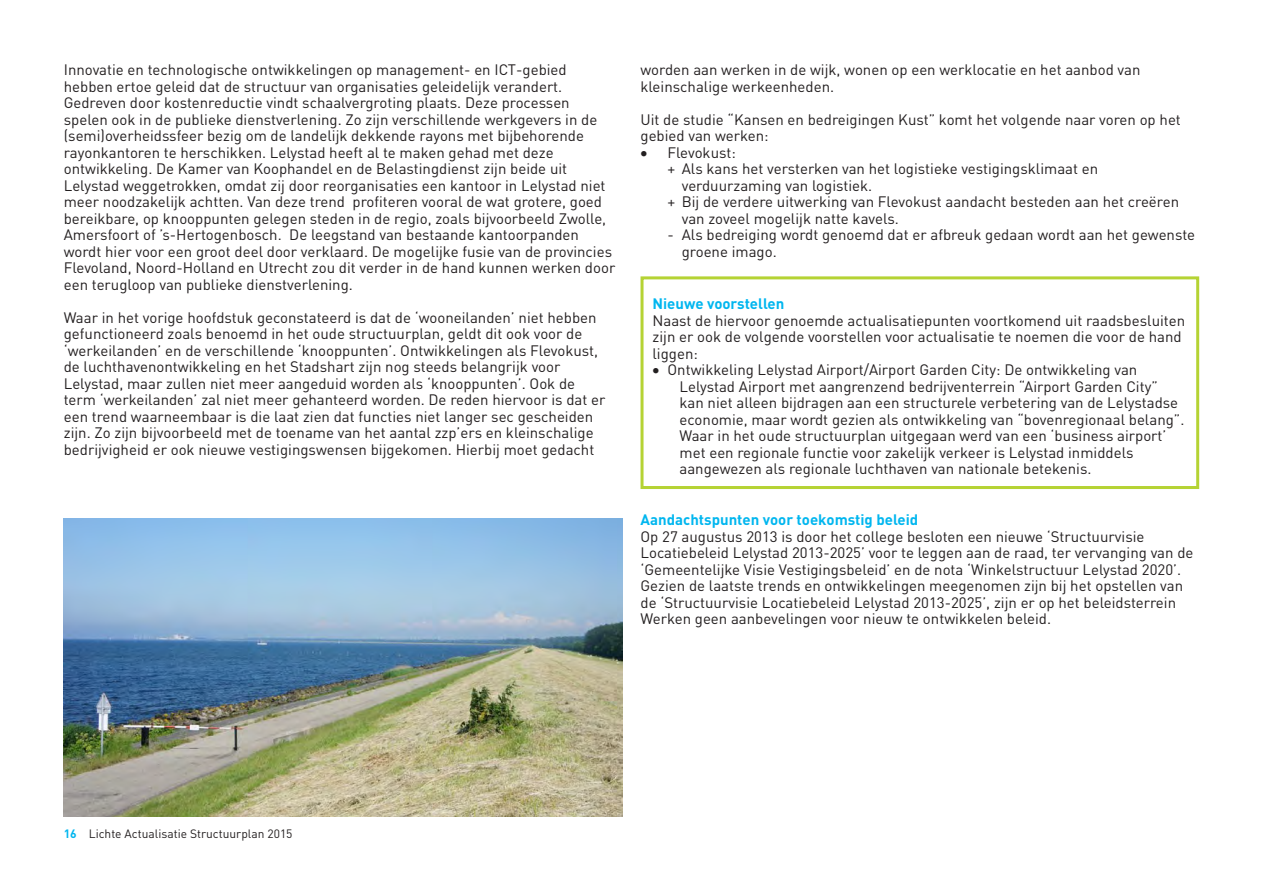
<style>
.page{position:relative;width:1263px;height:893px;background:#fff}
.page>*{position:absolute;margin:0;border:0;box-sizing:border-box;transform-origin:0 0}
.Standaard{font:15px/16.5px "DIN Pro";color:#231f20}
.Kop_3{font:700 15px "DIN Pro";color:#00b6ef}
.t1{font:12px "DIN Pro";color:#231f20}
.s1{font-weight:700;color:#00b6ef}
</style>
<div class="page">
<div style="left:640px;top:276px;width:559px;height:213px;border:3px solid #b5d334"></div>
<img style="left:64px;top:519px;width:558px;height:297px">
<p class="Standaard" style="left:64px;top:61px;width:553px">Innovatie en technologische ontwikkelingen op management- en ICT-gebied hebben ertoe geleid dat de structuur van organisaties geleidelijk verandert.<br>Gedreven door kostenreductie vindt schaalvergroting plaats. Deze processen spelen ook in de publieke dienstverlening. Zo zijn verschillende werkgevers in de (semi)overheidssfeer bezig om de landelijk dekkende rayons met bijbehorende rayonkantoren te herschikken. Lelystad heeft al te maken gehad met deze ontwikkeling. De Kamer van Koophandel en de Belastingdienst zijn beide uit Lelystad weggetrokken, omdat zij door reorganisaties een kantoor in Lelystad niet meer noodzakelijk achtten. Van deze trend profiteren vooral de wat grotere, goed bereikbare, op knooppunten gelegen steden in de regio, zoals bijvoorbeeld Zwolle, Amersfoort of ’s-Hertogenbosch. De leegstand van bestaande kantoorpanden wordt hier voor een groot deel door verklaard. De mogelijke fusie van de provincies Flevoland, Noord-Holland en Utrecht zou dit verder in de hand kunnen werken door een terugloop van publieke dienstverlening.</p>
<p class="Standaard" style="left:64px;top:308px;width:543px">Waar in het vorige hoofdstuk geconstateerd is dat de ‘wooneilanden’ niet hebben gefunctioneerd zoals benoemd in het oude structuurplan, geldt dit ook voor de ‘werkeilanden’ en de verschillende ‘knooppunten’. Ontwikkelingen als Flevokust, de luchthavenontwikkeling en het Stadshart zijn nog steeds belangrijk voor Lelystad, maar zullen niet meer aangeduid worden als ‘knooppunten’. Ook de term ‘werkeilanden’ zal niet meer gehanteerd worden. De reden hiervoor is dat er een trend waarneembaar is die laat zien dat functies niet langer sec gescheiden zijn. Zo zijn bijvoorbeeld met de toename van het aantal zzp’ers en kleinschalige bedrijvigheid er ook nieuwe vestigingswensen bijgekomen. Hierbij moet gedacht</p>
<p class="Standaard" style="left:640px;top:61px;width:501px">worden aan werken in de wijk, wonen op een werklocatie en het aanbod van kleinschalige werkeenheden.</p>
<p class="Standaard" style="left:640px;top:110px;width:542px">Uit de studie “Kansen en bedreigingen Kust” komt het volgende naar voren op het gebied van werken:</p>
<p class="Standaard" style="left:640px;top:143px;width:97px">• Flevokust:</p>
<p class="Standaard" style="left:682px;top:160px;width:418px;text-indent:-14px">+ Als kans het versterken van het logistieke vestigingsklimaat en verduurzaming van logistiek.</p>
<p class="Standaard" style="left:682px;top:193px;width:499px;text-indent:-14px">+ Bij de verdere uitwerking van Flevokust aandacht besteden aan het creëren van zoveel mogelijk natte kavels.</p>
<p class="Standaard" style="left:682px;top:226px;width:515px;text-indent:-14px">- Als bedreiging wordt genoemd dat er afbreuk gedaan wordt aan het gewenste groene imago.</p>
<p class="Kop_3" style="left:652px;top:293px;width:133px">Nieuwe voorstellen</p>
<p class="Standaard" style="left:652px;top:311px;width:534px">Naast de hiervoor genoemde actualisatiepunten voortkomend uit raadsbesluiten zijn er ook de volgende voorstellen voor actualisatie te noemen die voor de hand liggen:</p>
<p class="Standaard" style="left:679px;top:361px;width:506px;text-indent:-27px">• Ontwikkeling Lelystad Airport/Airport Garden City: De ontwikkeling van Lelystad Airport met aangrenzend bedrijventerrein “Airport Garden City” kan niet alleen bijdragen aan een structurele verbetering van de Lelystadse economie, maar wordt gezien als ontwikkeling van “bovenregionaal belang”.<br>Waar in het oude structuurplan uitgegaan werd van een ‘business airport’ met een regionale functie voor zakelijk verkeer is Lelystad inmiddels aangewezen als regionale luchthaven van nationale betekenis.</p>
<p class="Kop_3" style="left:640px;top:509px;width:279px">Aandachtspunten voor toekomstig beleid</p>
<p class="Standaard" style="left:640px;top:527px;width:554px">Op 27 augustus 2013 is door het college besloten een nieuwe ‘Structuurvisie Locatiebeleid Lelystad 2013-2025’ voor te leggen aan de raad, ter vervanging van de ‘Gemeentelijke Visie Vestigingsbeleid’ en de nota ‘Winkelstructuur Lelystad 2020’.<br>Gezien de laatste trends en ontwikkelingen meegenomen zijn bij het opstellen van de ‘Structuurvisie Locatiebeleid Lelystad 2013-2025’, zijn er op het beleidsterrein Werken geen aanbevelingen voor nieuw te ontwikkelen beleid.</p>
<p class="t1" style="left:64px;top:826px;width:230px"><span class="s1">16</span> Lichte Actualisatie Structuurplan 2015</p>
</div>
